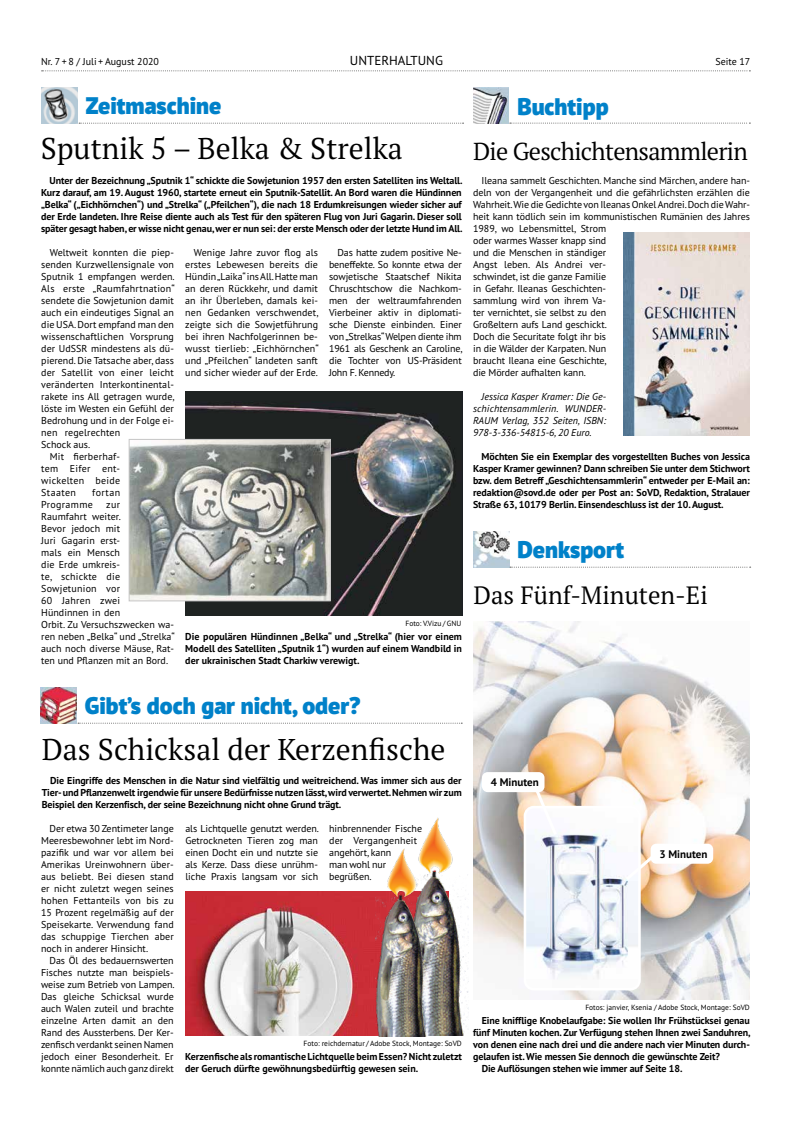
<style>
.page{position:relative;width:791px;height:1134px;background:#fff}
.page>*{position:absolute;margin:0;border:0;box-sizing:border-box;transform-origin:0 0}
.t1{font:30px "PT Serif Pro";color:#000}
.t2{font:25px "PT Serif Pro";color:#000}
.t3{font:24.5px "PT Serif Pro";letter-spacing:-.03em;color:#000}
.t4{font:900 24px "PT Sans Pro";color:#0081c9}
.t5{font:13px "PT Sans Pro";color:#000}
.t6{font:700 11px "PT Sans Pro";color:#000}
.t7{font:10px/12px "PT Sans Pro";color:#000;text-align:justify}
.t8{font:700 10px/12px "PT Sans Pro";letter-spacing:-.01em;color:#000;text-align:justify}
.t9{font:italic 10px/12px "PT Sans Pro";letter-spacing:.005em;color:#000;text-align:justify}
.t10{font:10px "PT Sans Pro";letter-spacing:.025em;color:#000}
.t11{font:10px/12px "PT Sans Pro";letter-spacing:.03em;color:#000}
.t12{font:10px "PT Sans Pro";letter-spacing:.02em;color:#000}
.t13{font:10px "PT Sans Pro";letter-spacing:.04em;color:#000}
.t14{font:7.5px "PT Sans Pro";color:#000}
</style>
<div class="page">
<img style="left:41px;top:88px;width:36px;height:36px">
<svg style="left:79px;top:123px;width:384px;height:1px"></svg>
<img style="left:623px;top:233px;width:127px;height:202px">
<img style="left:473px;top:532px;width:36px;height:36px">
<svg style="left:510px;top:567px;width:241px;height:1px"></svg>
<img style="left:41px;top:688px;width:36px;height:36px">
<svg style="left:78px;top:723px;width:384px;height:1px"></svg>
<svg style="left:510px;top:123px;width:240px;height:1px"></svg>
<img style="left:473px;top:88px;width:36px;height:36px">
<img style="left:185px;top:391px;width:277px;height:225px">
<img style="left:473px;top:621px;width:277px;height:379px">
<img style="left:525px;top:807px;width:114px;height:182px">
<div style="left:524px;top:806px;width:117px;height:184px;border:3px solid #fff;border-radius:9px"></div>
<div style="left:482px;top:772px;width:62px;height:20px;background:#fff;border-radius:6px"></div>
<div style="left:651px;top:844px;width:62px;height:20px;background:#fff;border-radius:6px"></div>
<svg style="left:533px;top:787px;width:26px;height:51px"></svg>
<svg style="left:623px;top:852px;width:34px;height:31px"></svg>
<img style="left:131px;top:441px;width:198px;height:158px">
<div style="left:129px;top:439px;width:202px;height:162px;border:1px solid #c6c6c6"></div>
<img style="left:185px;top:892px;width:190px;height:144px">
<img style="left:425px;top:877px;width:43px;height:159px">
<img style="left:422px;top:817px;width:31px;height:60px">
<img style="left:375px;top:897px;width:55px;height:139px">
<img style="left:374px;top:848px;width:51px;height:52px">
<svg style="left:42px;top:70px;width:708px;height:1px"></svg>
<p class="t7" style="left:41px;top:55px;width:119px">Nr. 7 + 8 / Juli + August 2020</p>
<h3 class="t5" style="left:350px;top:52px;width:95px">UNTERHALTUNG</h3>
<p class="t7" style="left:715px;top:55px;width:36px">Seite 17</p>
<h3 class="t4" style="left:86px;top:90px;width:137px">Zeitmaschine</h3>
<h1 class="t1" style="left:41px;top:129px;width:364px">Sputnik 5 – Belka &amp; Strelka</h1>
<p class="t8" style="left:41px;top:174px;width:423px;text-indent:8px">Unter der Bezeichnung „Sputnik 1“ schickte die Sowjetunion 1957 den ersten Satelliten ins Weltall.<br>Kurz darauf, am 19. August 1960, startete erneut ein Sputnik-Satellit. An Bord waren die Hündinnen „Belka“ („Eichhörnchen“) und „Strelka“ („Pfeilchen“), die nach 18 Erdumkreisungen wieder sicher auf der Erde landeten. Ihre Reise diente auch als Test für den späteren Flug von Juri Gagarin. Dieser soll später gesagt haben, er wisse nicht genau, wer er nun sei: der erste Mensch oder der letzte Hund im All.</p>
<p class="t7" style="left:50px;top:246px;width:126px">Weltweit konnten die piep-</p>
<p class="t7" style="left:41px;top:258px;width:134px">senden Kurzwellensignale von</p>
<p class="t7" style="left:41px;top:270px;width:135px">Sputnik 1 empfangen werden.</p>
<p class="t7" style="left:41px;top:282px;width:135px">Als erste „Raumfahrtnation“</p>
<p class="t7" style="left:41px;top:294px;width:134px">sendete die Sowjetunion damit</p>
<p class="t7" style="left:41px;top:306px;width:134px">auch ein eindeutiges Signal an</p>
<p class="t7" style="left:41px;top:318px;width:134px">die USA. Dort empfand man den</p>
<p class="t7" style="left:41px;top:330px;width:134px">wissenschaftlichen Vorsprung</p>
<p class="t7" style="left:41px;top:342px;width:134px">der UdSSR mindestens als dü-</p>
<p class="t7" style="left:41px;top:354px;width:134px">pierend. Die Tatsache aber, dass</p>
<p class="t7" style="left:41px;top:366px;width:134px">der Satellit von einer leicht</p>
<p class="t7" style="left:41px;top:378px;width:134px">veränderten Interkontinental-</p>
<p class="t7" style="left:41px;top:390px;width:135px">rakete ins All getragen wurde,</p>
<p class="t7" style="left:41px;top:402px;width:134px">löste im Westen ein Gefühl der</p>
<p class="t7" style="left:41px;top:414px;width:134px">Bedrohung und in der Folge ei-</p>
<p class="t7" style="left:41px;top:426px;width:80px">nen regelrechten</p>
<p class="t7" style="left:41px;top:438px;width:51px">Schock aus.</p>
<p class="t12" style="left:50px;top:450px;width:72px">Mit fierberhaf-</p>
<p class="t10" style="left:41px;top:462px;width:80px">tem Eifer ent-</p>
<p class="t10" style="left:41px;top:474px;width:80px">wickelten beide</p>
<p class="t13" style="left:41px;top:486px;width:36px">Staaten</p>
<p class="t11" style="left:41px;top:486px;width:80px;text-indent:51px">fortan<br>Programme</p>
<p class="t7" style="left:41px;top:498px;width:135px;text-align:left;text-indent:65px">zur<br>Raumfahrt weiter.<br>Bevor jedoch mit<br>Juri Gagarin erst-<br>mals ein Mensch<br>die Erde umkreis-<br>te, schickte die<br>Sowjetunion vor<br>60 Jahren zwei<br>Hündinnen in den<br>Orbit. Zu Versuchszwecken wa&shy;ren neben „Belka“ und „Strelka“ auch noch diverse Mäuse, Rat&shy;ten und Pflanzen mit an Bord.</p>
<p class="t7" style="left:185px;top:246px;width:135px;text-indent:8px">Wenige Jahre zuvor flog als erstes Lebewesen bereits die Hündin „Laika“ ins All. Hatte man an deren Rückkehr, und damit an ihr Überleben, damals kei&shy;nen Gedanken verschwendet, zeigte sich die Sowjetführung bei ihren Nachfolgerinnen be&shy;wusst tierlieb: „Eichhörnchen“ und „Pfeilchen“ landeten sanft und sicher wieder auf der Erde.</p>
<p class="t7" style="left:329px;top:246px;width:135px;text-indent:8px">Das hatte zudem positive Ne&shy;beneffekte. So konnte etwa der sowjetische Staatschef Nikita Chruschtschow die Nachkom&shy;men der weltraumfahrenden Vierbeiner aktiv in diplomati&shy;sche Dienste einbinden. Einer von „Strelkas“ Welpen diente ihm 1961 als Geschenk an Caroline, die Tochter von US-Präsident John F. Kennedy.</p>
<p class="t14" style="left:405px;top:618px;width:57px">Foto: V.Vizu / GNU</p>
<p class="t8" style="left:185px;top:630px;width:278px">Die populären Hündinnen „Belka“ und „Strelka“ (hier vor einem Modell des Satelliten „Sputnik 1“) wurden auf einem Wandbild in der ukrainischen Stadt Charkiw verewigt.</p>
<h3 class="t4" style="left:517px;top:91px;width:93px">Buchtipp</h3>
<h3 class="t3" style="left:473px;top:135px;width:276px">Die Geschichtensammlerin</h3>
<p class="t7" style="left:473px;top:174px;width:278px;text-align:left;text-indent:8px">Ileana sammelt Geschichten. Manche sind Märchen, andere han&shy;deln von der Vergangenheit und die gefährlichsten erzählen die Wahrheit. Wie die Gedichte von Ileanas Onkel Andrei. Doch die Wahr&shy;heit kann tödlich sein im kommunistischen Rumänien des Jahres 1989, wo Lebensmittel, Strom<br>oder warmes Wasser knapp sind<br>und die Menschen in ständiger<br>Angst leben. Als Andrei ver-<br>schwindet, ist die ganze Familie<br>in Gefahr. Ileanas Geschichten-<br>sammlung wird von ihrem Va-<br>ter vernichtet, sie selbst zu den<br>Großeltern aufs Land geschickt.<br>Doch die Securitate folgt ihr bis<br>in die Wälder der Karpaten. Nun<br>braucht Ileana eine Geschichte,<br>die Mörder aufhalten kann.</p>
<p class="t9" style="left:473px;top:390px;width:135px;text-indent:8px">Jessica Kasper Kramer: Die Ge&shy;schichtensammlerin. WUNDER-RAUM Verlag, 352 Seiten, ISBN:<br>978-3-336-54815-6, 20 Euro.</p>
<p class="t8" style="left:473px;top:450px;width:278px;text-indent:8px">Möchten Sie ein Exemplar des vorgestellten Buches von Jessica Kasper Kramer gewinnen? Dann schreiben Sie unter dem Stichwort bzw. dem Betreff „Geschichtensammlerin“ entweder per E-Mail an: redaktion@sovd.de oder per Post an: SoVD, Redaktion, Stralauer Straße 63, 10179 Berlin. Einsendeschluss ist der 10. August.</p>
<h3 class="t4" style="left:517px;top:534px;width:108px">Denksport</h3>
<h2 class="t2" style="left:473px;top:578px;width:236px">Das Fünf-Minuten-Ei</h2>
<h3 class="t4" style="left:85px;top:690px;width:277px">Gibt’s doch gar nicht, oder?</h3>
<h1 class="t1" style="left:42px;top:730px;width:405px">Das Schicksal der Kerzenfische</h1>
<p class="t8" style="left:42px;top:774px;width:422px;text-indent:8px">Die Eingriffe des Menschen in die Natur sind vielfältig und weitreichend. Was immer sich aus der Tier- und Pflanzenwelt irgendwie für unsere Bedürfnisse nutzen lässt, wird verwertet. Nehmen wir zum Beispiel den Kerzenfisch, der seine Bezeichnung nicht ohne Grund trägt.</p>
<p class="t7" style="left:41px;top:822px;width:134px;text-indent:8px">Der etwa 30 Zentimeter lange Meeresbewohner lebt im Nord&shy;pazifik und war vor allem bei Amerikas Ureinwohnern über&shy;aus beliebt. Bei diesen stand er nicht zuletzt wegen seines hohen Fettanteils von bis zu 15 Prozent regelmäßig auf der Speisekarte. Verwendung fand das schuppige Tierchen aber noch in anderer Hinsicht.</p>
<p class="t7" style="left:41px;top:954px;width:135px;text-indent:8px">Das Öl des bedauernswerten Fisches nutzte man beispiels&shy;weise zum Betrieb von Lampen.<br>Das gleiche Schicksal wurde auch Walen zuteil und brachte einzelne Arten damit an den Rand des Aussterbens. Der Ker&shy;zenfisch verdankt seinen Namen jedoch einer Besonderheit. Er konnte nämlich auch ganz direkt</p>
<p class="t7" style="left:185px;top:822px;width:135px">als Lichtquelle genutzt werden.<br>Getrockneten Tieren zog man einen Docht ein und nutzte sie als Kerze. Dass diese unrühm&shy;liche Praxis langsam vor sich</p>
<p class="t7" style="left:329px;top:822px;width:94px;text-align:left">hinbrennender Fische der Vergangenheit angehört, kann<br>man wohl nur begrüßen.</p>
<p class="t14" style="left:304px;top:1038px;width:160px">Foto: reichdernatur / Adobe Stock, Montage: SoVD</p>
<p class="t8" style="left:185px;top:1050px;width:278px">Kerzenfische als romantische Lichtquelle beim Essen? Nicht zuletzt der Geruch dürfte gewöhnungsbedürftig gewesen sein.</p>
<p class="t6" style="left:491px;top:775px;width:50px">4 Minuten</p>
<p class="t6" style="left:659px;top:847px;width:50px">3 Minuten</p>
<p class="t14" style="left:585px;top:1002px;width:166px">Fotos: janvier, Ksenia / Adobe Stock, Montage: SoVD</p>
<p class="t8" style="left:482px;top:1014px;width:270px">Eine knifflige Knobelaufgabe: Sie wollen Ihr Frühstücksei genau</p>
<p class="t8" style="left:473px;top:1026px;width:279px">fünf Minuten kochen. Zur Verfügung stehen Ihnen zwei Sanduhren,</p>
<p class="t8" style="left:473px;top:1038px;width:278px">von denen eine nach drei und die andere nach vier Minuten durch-</p>
<p class="t8" style="left:473px;top:1050px;width:248px">gelaufen ist. Wie messen Sie dennoch die gewünschte Zeit?</p>
<p class="t8" style="left:482px;top:1062px;width:202px">Die Auflösungen stehen wie immer auf Seite 18.</p>
</div>
